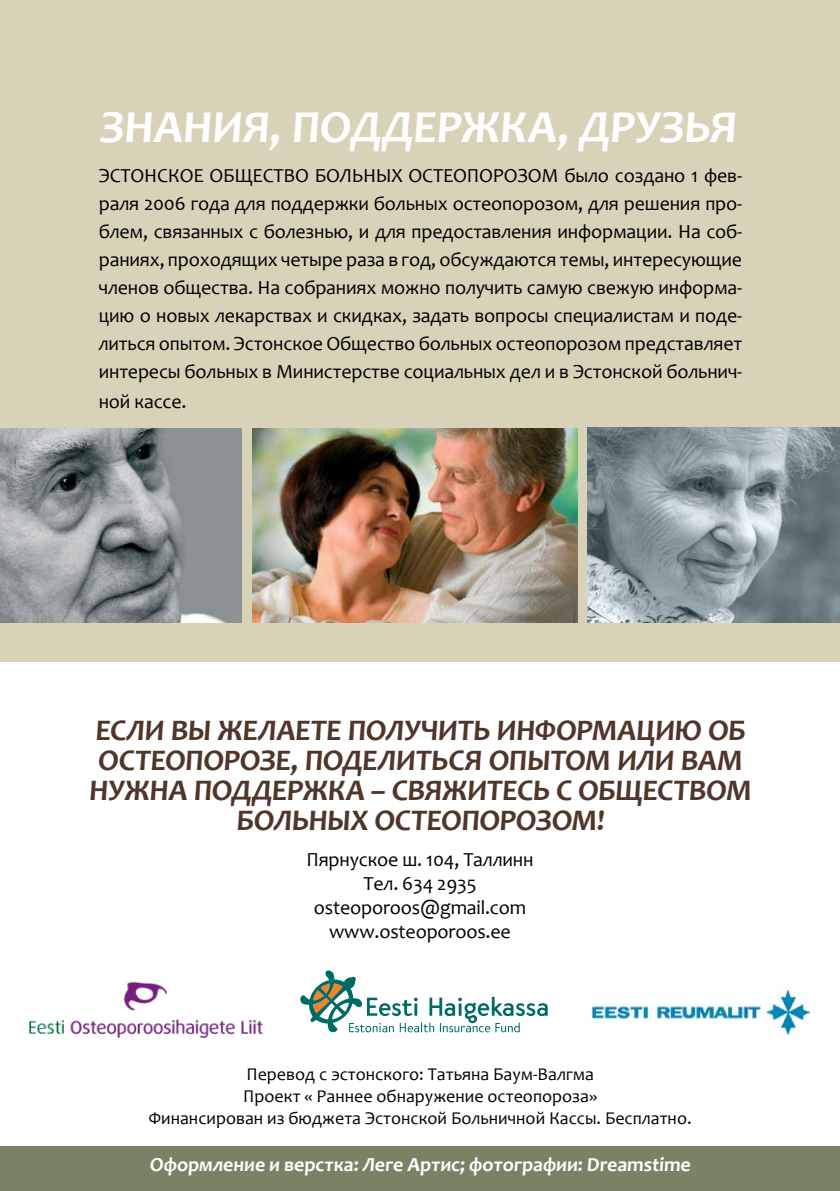
<style>
.page{position:relative;width:840px;height:1191px;background:#fff}
.page>*{position:absolute;margin:0;border:0;box-sizing:border-box;transform-origin:0 0}
.t1{font:700 46px "Candara";color:#fff}
.t2{font:700 30px/30px "Candara";color:#50352a;text-align:center}
.t3{font:20px/28px "Candara";letter-spacing:-.01em;color:#000;text-align:center}
.t4{font:700 20px "Candara";color:#fff}
.t5{font:18px/21.6px "Candara";color:#000;text-align:center}
</style>
<div class="page">
<div style="left:0;top:0;width:839px;height:661px;background:#d8d2b9"></div>
<img style="left:252px;top:428px;width:325px;height:194px">
<img style="left:29px;top:981px;width:234px;height:58px">
<img style="left:0;top:428px;width:242px;height:194px">
<img style="left:587px;top:427px;width:252px;height:195px">
<div style="left:0;top:1145px;width:839px;height:46px;background:#7a8265"></div>
<svg style="left:300px;top:970px;width:247px;height:62px"></svg>
<img style="left:591px;top:989px;width:218px;height:45px">
<h1 class="t1" style="left:99px;top:100px;width:643px">ЗНАНИЯ, ПОДДЕРЖКА, ДРУЗЬЯ</h1>
<p class="t3" style="left:99px;top:161px;width:644px;text-align:justify">ЭСТОНСКОЕ ОБЩЕСТВО БОЛЬНЫХ ОСТЕОПОРОЗОМ было создано 1 фев&shy;раля 2006 года для поддержки больных остеопорозом, для решения про&shy;блем, связанных с болезнью, и для предоставления информации. На соб&shy;раниях, проходящих четыре раза в год, обсуждаются темы, интересующие членов общества. На собраниях можно получить самую свежую информа&shy;цию о новых лекарствах и скидках, задать вопросы специалистам и поде&shy;литься опытом. Эстонское Общество больных остеопорозом представляет интересы больных в Министерстве социальных дел и в Эстонской больнич-</p>
<p class="t3" style="left:99px;top:387px;width:89px">ной кассе.</p>
<h2 class="t2" style="left:88px;top:715px;width:666px">ЕСЛИ ВЫ ЖЕЛАЕТЕ ПОЛУЧИТЬ ИНФОРМАЦИЮ ОБ ОСТЕОПОРОЗЕ, ПОДЕЛИТЬСЯ ОПЫТОМ ИЛИ ВАМ НУЖНА ПОДДЕРЖКА – СВЯЖИТЕСЬ С ОБЩЕСТВОМ БОЛЬНЫХ ОСТЕОПОРОЗОМ!</h2>
<p class="t3" style="left:306px;top:847px;width:228px;line-height:24px">Пярнуское ш. 104, Таллинн<br>Тел. 634 2935 osteoporoos@gmail.com www.osteoporoos.ee</p>
<p class="t5" style="left:149px;top:1063px;width:544px">Перевод с эстонского: Татьяна Баум-Валгма<br>Проект « Раннее обнаружение остеопороза»<br>Финансирован из бюджета Эстонской Больничной Кассы. Бесплатно.</p>
<p class="t4" style="left:149px;top:1152px;width:544px">Оформление и верстка: Леге Артис; фотографии: Dreamstime</p>
</div>
